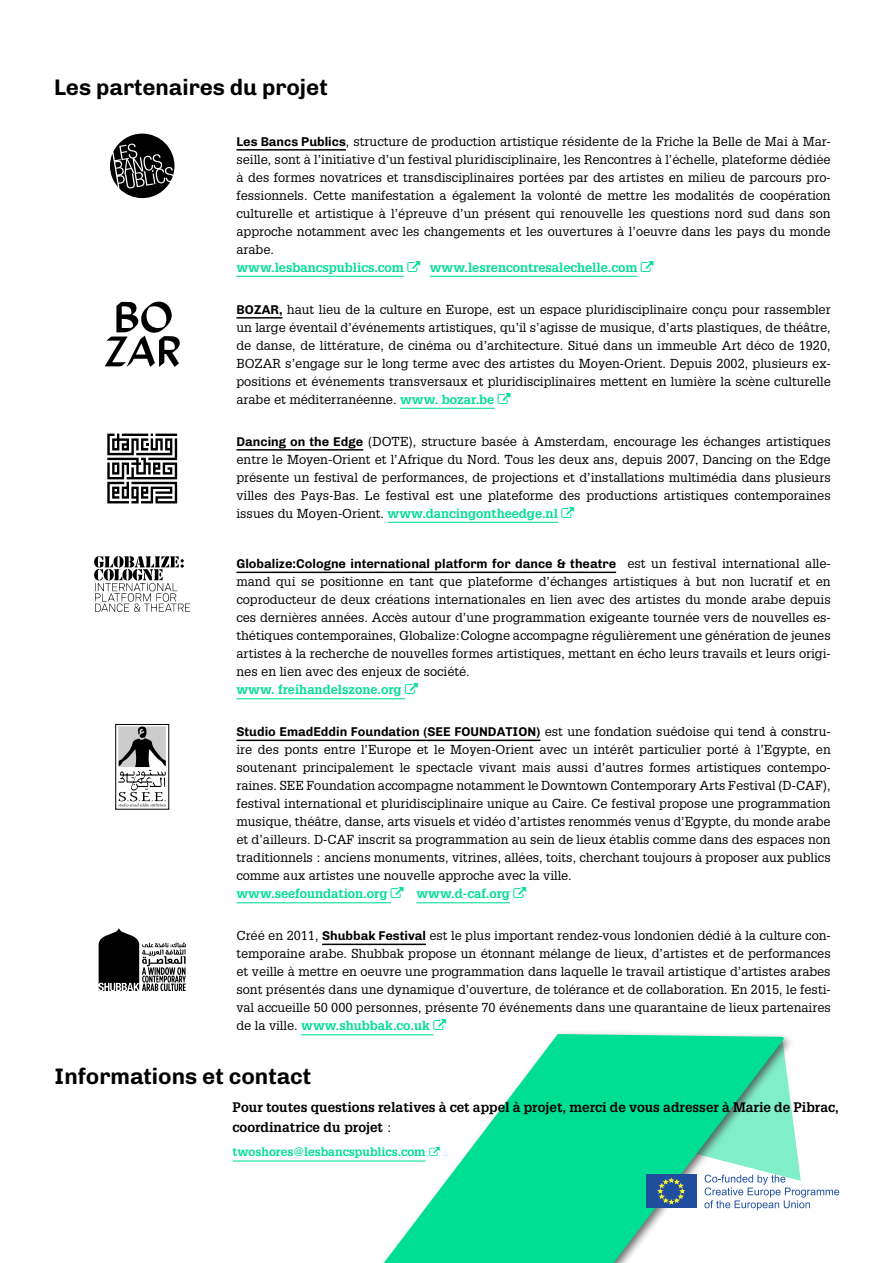
<style>
.page{position:relative;width:893px;height:1263px;background:#fff}
.page>*{position:absolute;margin:0;border:0;box-sizing:border-box;transform-origin:0 0}
.t1{font:700 22.5px "Chivo";color:#000}
.t2{font:700 13.5px/19.5px "Glypha";color:#000}
.contenu_table{font:12.75px/18px "Glypha";color:#000;text-align:justify}
.contenu_table-2{font:700 12.75px "Glypha";color:#00de93}
.t3{font:700 12px "Glypha";color:#00de93}
.s1{font-family:"Chivo";font-weight:700}
.s2{font-weight:700;color:#00de93}
.s3{font-weight:400}
</style>
<div class="page">
<svg style="left:384px;top:1034px;width:400px;height:229px;fill:#00de93"></svg>
<hr style="left:233px;top:1160px;width:193px;height:1px;background:#00de93">
<svg style="left:110px;top:134px;width:64px;height:64px"></svg>
<hr style="left:236px;top:149px;width:110px;height:2px;background:#000">
<hr style="left:236px;top:276px;width:168px;height:1px;background:#00de93">
<hr style="left:430px;top:276px;width:207px;height:1px;background:#00de93">
<svg style="left:105px;top:301px;width:75px;height:66px"></svg>
<hr style="left:236px;top:317px;width:47px;height:2px;background:#000">
<hr style="left:400px;top:408px;width:94px;height:1px;background:#00de93">
<svg style="left:107px;top:434px;width:70px;height:69px"></svg>
<hr style="left:236px;top:449px;width:127px;height:2px;background:#000">
<hr style="left:388px;top:522px;width:170px;height:1px;background:#00de93">
<svg style="left:94px;top:556px;width:96px;height:56px"></svg>
<hr style="left:236px;top:572px;width:380px;height:1px;background:#000">
<hr style="left:236px;top:698px;width:169px;height:1px;background:#00de93">
<div style="left:115px;top:724px;width:54px;height:85px;border:1px solid #000"></div>
<svg style="left:118px;top:726px;width:48px;height:80px"></svg>
<hr style="left:236px;top:740px;width:304px;height:1px;background:#000">
<hr style="left:236px;top:902px;width:155px;height:1px;background:#00de93">
<hr style="left:416px;top:902px;width:94px;height:1px;background:#00de93">
<svg style="left:99px;top:928px;width:87px;height:63px"></svg>
<hr style="left:322px;top:943px;width:104px;height:2px;background:#000">
<hr style="left:301px;top:1034px;width:132px;height:1px;background:#00de93">
<div style="left:646px;top:1174px;width:51px;height:34px;background:#1f4e9f"></div>
<svg style="left:658px;top:1037px;width:181px;height:173px"></svg>
<svg style="left:429px;top:1147px;width:11px;height:9px"></svg>
<p class="t1" style="left:54px;top:74px;width:275px">Les partenaires du projet</p>
<p class="contenu_table" style="left:236px;top:132px;width:596px"><span class="s1">Les Bancs Publics</span>, structure de production artistique résidente de la Friche la Belle de Mai à Mar&shy;seille, sont à l’initiative d’un festival pluridisciplinaire, les Rencontres à l’échelle, plateforme dédiée à des formes novatrices et transdisciplinaires portées par des artistes en milieu de parcours pro&shy;fessionnels. Cette manifestation a également la volonté de mettre les modalités de coopération culturelle et artistique à l’épreuve d’un présent qui renouvelle les questions nord sud dans son approche notamment avec les changements et les ouvertures à l’oeuvre dans les pays du monde arabe.</p>
<p class="contenu_table-2" style="left:236px;top:259px;width:169px">www.lesbancspublics.com</p>
<p class="contenu_table-2" style="left:430px;top:259px;width:209px">www.lesrencontresalechelle.com</p>
<p class="contenu_table" style="left:236px;top:300px;width:596px"><span class="s1">BOZAR,</span> haut lieu de la culture en Europe, est un espace pluridisciplinaire conçu pour rassembler un large éventail d’événements artistiques, qu’il s’agisse de musique, d’arts plastiques, de théâtre, de danse, de littérature, de cinéma ou d’architecture. Situé dans un immeuble Art déco de 1920, BOZAR s’engage sur le long terme avec des artistes du Moyen-Orient. Depuis 2002, plusieurs ex&shy;positions et événements transversaux et pluridisciplinaires mettent en lumière la scène culturelle arabe et méditerranéenne. <span class="s2">www. bozar.be</span></p>
<p class="contenu_table" style="left:236px;top:432px;width:596px"><span class="s1">Dancing on the Edge</span> (DOTE), structure basée à Amsterdam, encourage les échanges artistiques entre le Moyen-Orient et l’Afrique du Nord. Tous les deux ans, depuis 2007, Dancing on the Edge présente un festival de performances, de projections et d’installations multimédia dans plusieurs villes des Pays-Bas. Le festival est une plateforme des productions artistiques contemporaines issues du Moyen-Orient. <span class="s2">www.dancingontheedge.nl</span></p>
<p class="contenu_table" style="left:236px;top:554px;width:596px"><span class="s1">Globalize:Cologne international platform for dance &amp; theatre</span> est un festival international alle&shy;mand qui se positionne en tant que plateforme d’échanges artistiques à but non lucratif et en coproducteur de deux créations internationales en lien avec des artistes du monde arabe depuis ces dernières années. Accès autour d’une programmation exigeante tournée vers de nouvelles es&shy;thétiques contemporaines, Globalize:Cologne accompagne régulièrement une génération de jeunes artistes à la recherche de nouvelles formes artistiques, mettant en écho leurs travails et leurs origi&shy;nes en lien avec des enjeux de société.</p>
<p class="contenu_table-2" style="left:236px;top:682px;width:167px">www. freihandelszone.org</p>
<p class="contenu_table" style="left:236px;top:722px;width:596px"><span class="s1">Studio EmadEddin Foundation (SEE FOUNDATION)</span> est une fondation suédoise qui tend à constru&shy;ire des ponts entre l’Europe et le Moyen-Orient avec un intérêt particulier porté à l’Egypte, en soutenant principalement le spectacle vivant mais aussi d’autres formes artistiques contempo&shy;raines. SEE Foundation accompagne notamment le Downtown Contemporary Arts Festival (D-CAF), festival international et pluridisciplinaire unique au Caire. Ce festival propose une programmation musique, théâtre, danse, arts visuels et vidéo d’artistes renommés venus d’Egypte, du monde arabe et d’ailleurs. D-CAF inscrit sa programmation au sein de lieux établis comme dans des espaces non traditionnels : anciens monuments, vitrines, allées, toits, cherchant toujours à proposer aux publics comme aux artistes une nouvelle approche avec la ville.</p>
<p class="contenu_table-2" style="left:236px;top:886px;width:152px">www.seefoundation.org</p>
<p class="contenu_table-2" style="left:416px;top:886px;width:95px">www.d-caf.org</p>
<p class="contenu_table" style="left:236px;top:926px;width:596px">Créé en 2011, <span class="s1">Shubbak Festival</span> est le plus important rendez-vous londonien dédié à la culture con&shy;temporaine arabe. Shubbak propose un étonnant mélange de lieux, d’artistes et de performances et veille à mettre en oeuvre une programmation dans laquelle le travail artistique d’artistes arabes sont présentés dans une dynamique d’ouverture, de tolérance et de collaboration. En 2015, le festi&shy;val accueille 50 000 personnes, présente 70 événements dans une quarantaine de lieux partenaires de la ville. <span class="s2">www.shubbak.co.uk</span></p>
<p class="t1" style="left:54px;top:1063px;width:259px">Informations et contact</p>
<p class="t2" style="left:233px;top:1097px;width:608px">Pour toutes questions relatives à cet appel à projet, merci de vous adresser à Marie de Pibrac, coordinatrice du projet <span class="s3">:</span></p>
<p class="t3" style="left:233px;top:1144px;width:195px">twoshores@lesbancspublics.com</p>
</div>
